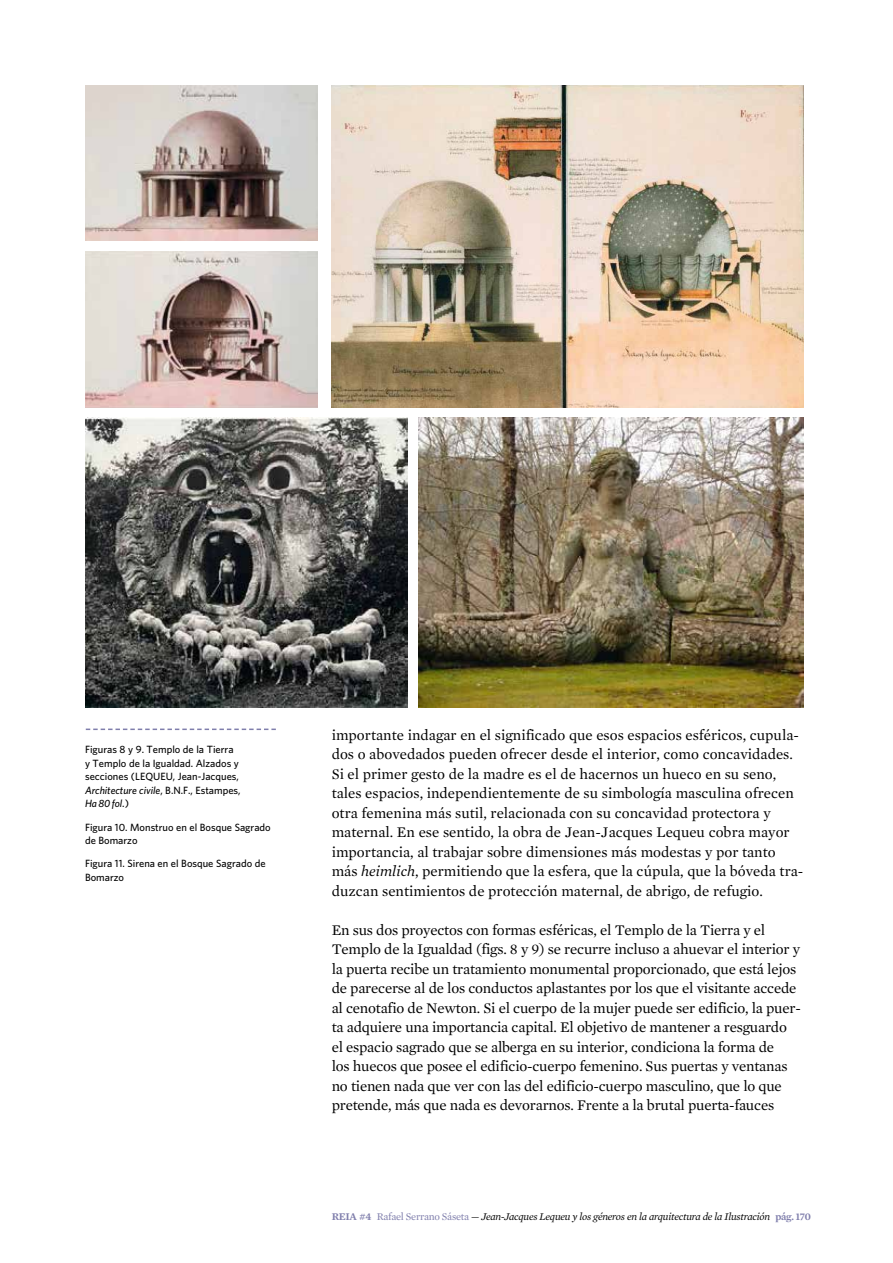
<style>
.page{position:relative;width:893px;height:1263px;background:#fff}
.page>*{position:absolute;margin:0;border:0;box-sizing:border-box;transform-origin:0 0}
.t1{font:15px/19.5px "Mercury Text G1";letter-spacing:-.015em;color:#000}
.t2{font:500 10.5px/13.5px "Whitney";color:#000}
.t3{font:italic 10.5px "Mercury Text G1";letter-spacing:-.025em;color:#000}
.s1{font-style:italic}
.s2{font-weight:600;font-style:normal;color:#7f7eac}
.s3{font-style:normal;color:#7f7eac}
.s4{font-style:normal}
</style>
<div class="page">
<svg style="left:86px;top:728px;width:190px;height:2px"></svg>
<img style="left:85px;top:418px;width:323px;height:289px">
<img style="left:418px;top:418px;width:386px;height:289px">
<img style="left:332px;top:85px;width:472px;height:322px">
<img style="left:85px;top:251px;width:232px;height:156px">
<img style="left:85px;top:85px;width:232px;height:156px">
<p class="t2" style="left:85px;top:743px;width:157px">Figuras 8 y 9. Templo de la Tierra y Templo de la Igualdad. Alzados y secciones (LEQUEU, Jean-Jacques,<br><span class="s1">Architecture civile</span>, B.N.F., Estampes,<br><span class="s1">Ha 80 fol.</span>)</p>
<p class="t2" style="left:85px;top:820px;width:187px">Figura 10. Monstruo en el Bosque Sagrado de Bomarzo</p>
<p class="t2" style="left:85px;top:857px;width:182px">Figura 11. Sirena en el Bosque Sagrado de<br>Bomarzo</p>
<p class="t1" style="left:332px;top:725px;width:473px">importante indagar en el significado que esos espacios esféricos, cupula&shy;dos o abovedados pueden ofrecer desde el interior, como concavidades.<br>Si el primer gesto de la madre es el de hacernos un hueco en su seno, tales espacios, independientemente de su simbología masculina ofrecen otra femenina más sutil, relacionada con su concavidad protectora y maternal. En ese sentido, la obra de Jean-Jacques Lequeu cobra mayor importancia, al trabajar sobre dimensiones más modestas y por tanto más <span class="s1">heimlich</span>, permitiendo que la esfera, que la cúpula, que la bóveda tra&shy;duzcan sentimientos de protección maternal, de abrigo, de refugio.</p>
<p class="t1" style="left:332px;top:920px;width:471px">En sus dos proyectos con formas esféricas, el Templo de la Tierra y el Templo de la Igualdad (figs. 8 y 9) se recurre incluso a ahuevar el interior y la puerta recibe un tratamiento monumental proporcionado, que está lejos de parecerse al de los conductos aplastantes por los que el visitante accede al cenotafio de Newton. Si el cuerpo de la mujer puede ser edificio, la puer&shy;ta adquiere una importancia capital. El objetivo de mantener a resguardo el espacio sagrado que se alberga en su interior, condiciona la forma de<br>los huecos que posee el edificio-cuerpo femenino. Sus puertas y ventanas no tienen nada que ver con las del edificio-cuerpo masculino, que lo que pretende, más que nada es devorarnos. Frente a la brutal puerta-fauces</p>
<p class="t3" style="left:332px;top:1210px;width:481px"><span class="s2">REIA #4</span> <span class="s3">Rafael Serrano Sáseta</span> <span class="s4">—</span> Jean-Jacques Lequeu y los géneros en la arquitectura de la Ilustración <span class="s2">pág. 170</span></p>
</div>
